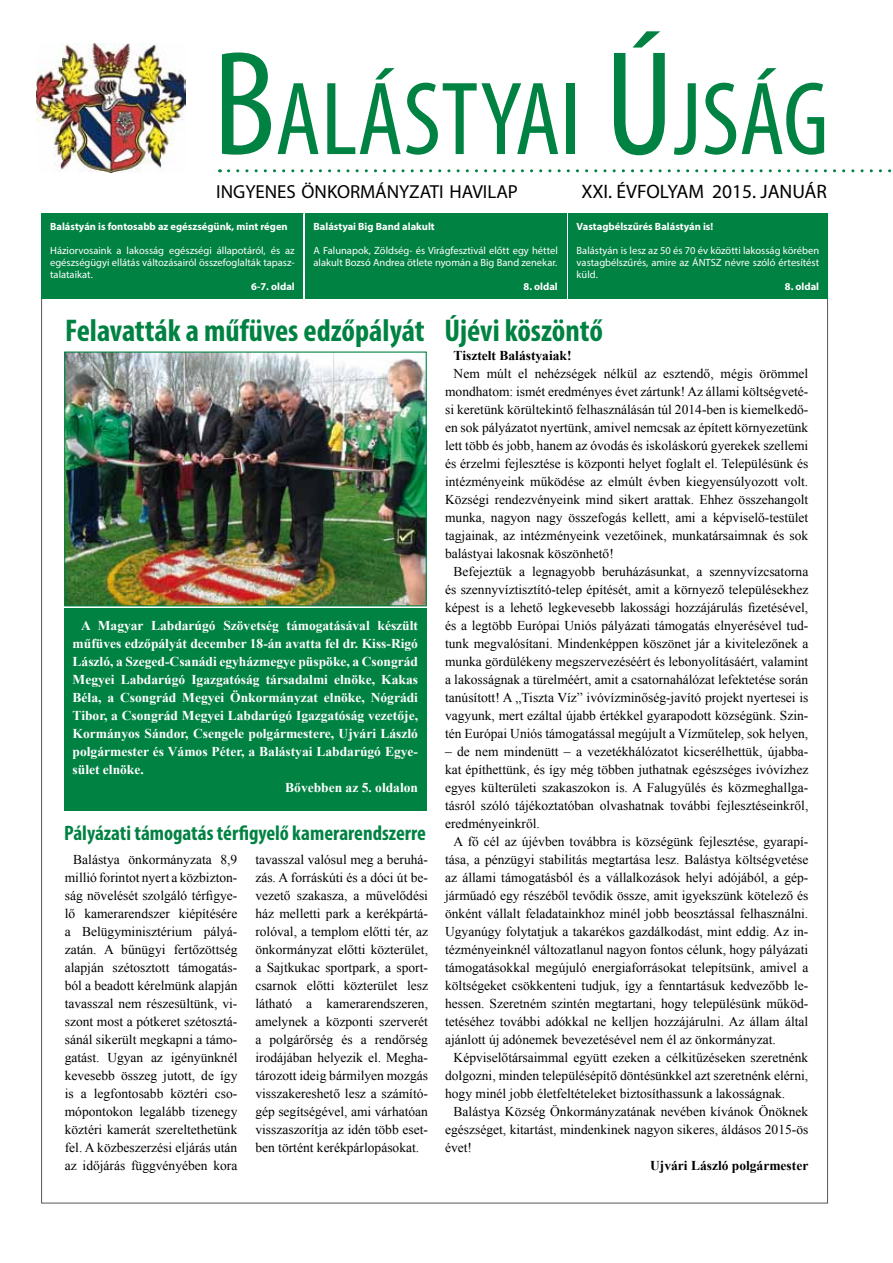
<style>
.page{position:relative;width:893px;height:1263px;background:#fff}
.page>*{position:absolute;margin:0;border:0;box-sizing:border-box;transform-origin:0 0}
.t1{font:condensed 105px "Myriad Pro";color:#008242}
.t2{font:700 condensed 31.5px "Myriad Pro";color:#008242}
.t3{font:700 condensed 21px "Myriad Pro";color:#008242}
.t4{font:19.5px "Myriad Pro";color:#000}
.t5{font:18.9px "Myriad Pro";color:#000}
.t6{font:13.5px/18px "Times New Roman";color:#000;text-align:justify}
.t7{font:700 13.5px "Times New Roman";color:#fff}
.t8{font:700 13.5px "Times New Roman";color:#000}
.t9{font:10.5px/12px "Myriad Pro";color:#fff;text-align:justify}
.t10{font:700 10.5px "Myriad Pro";color:#fff}
.s1{font-size:150px}
</style>
<div class="page">
<img style="left:37px;top:43px;width:148px;height:129px">
<svg style="left:229px;top:169px;width:663px;height:3px"></svg>
<div style="left:42px;top:214px;width:261px;height:85px;background:#008242"></div>
<div style="left:305px;top:213px;width:261px;height:86px;background:#008242"></div>
<div style="left:568px;top:214px;width:260px;height:85px;background:#008242"></div>
<div style="left:64px;top:609px;width:363px;height:202px;background:#008242"></div>
<img style="left:66px;top:353px;width:359px;height:251px">
<div style="left:64px;top:351px;width:363px;height:255px;border:1px solid #008242"></div>
<h1 class="t1" style="left:213px;top:56px;width:617px"><span class="s1">B</span>ALÁSTYAI <span class="s1">Ú</span>JSÁG</h1>
<h3 class="t5" style="left:216px;top:180px;width:303px">INGYENES ÖNKORMÁNYZATI HAVILAP</h3>
<h3 class="t4" style="left:582px;top:179px;width:78px">XXI. ÉVFOLYAM</h3>
<h3 class="t4" style="left:712px;top:179px;width:104px">2015. JAN UÁR</h3>
<p class="t10" style="left:50px;top:220px;width:239px">Balástyán is fontosabb az egészségünk, mint régen</p>
<p class="t9" style="left:50px;top:244px;width:246px">Háziorvosaink a lakosság egészségi állapotáról, és az egészségügyi ellátás változásairól összefoglalták tapasz&shy;talataikat.</p>
<p class="t10" style="left:251px;top:280px;width:45px">6-7. oldal</p>
<p class="t10" style="left:314px;top:219px;width:123px">Balástyai Big Band alakult</p>
<p class="t9" style="left:314px;top:244px;width:246px">A Falunapok, Zöldség- és Virágfesztivál előtt egy héttel alakult Bozsó Andrea ötlete nyomán a Big Band zenekar.</p>
<p class="t10" style="left:524px;top:279px;width:36px">8. oldal</p>
<p class="t10" style="left:577px;top:220px;width:138px">Vastagbélszűrés Balástyán is!</p>
<p class="t9" style="left:577px;top:244px;width:244px">Balástyán is lesz az 50 és 70 év közötti lakosság körében vastagbélszűrés, amire az ÁNTSZ névre szóló értesítést küld.</p>
<p class="t10" style="left:785px;top:280px;width:36px">8. oldal</p>
<h2 class="t2" style="left:65px;top:311px;width:539px">Felavatták a műfüves edzőpályát Újévi köszöntő</h2>
<p class="t7" style="left:81px;top:616px;width:338px">A Magyar Labdarúgó Szövetség támogatásával készült</p>
<p class="t7" style="left:73px;top:634px;width:347px">műfüves edzőpályát december 18-án avatta fel dr. Kiss-Rigó</p>
<p class="t7" style="left:73px;top:652px;width:347px">László, a Szeged-Csanádi egyházmegye püspöke, a Csongrád</p>
<p class="t7" style="left:73px;top:670px;width:347px">Megyei Labdarúgó Igazgatóság társadalmi elnöke, Kakas</p>
<p class="t7" style="left:73px;top:688px;width:347px">Béla, a Csongrád Megyei Önkormányzat elnöke, Nógrádi</p>
<p class="t7" style="left:73px;top:706px;width:347px">Tibor, a Csongrád Megyei Labdarúgó Igazgatóság vezetője,</p>
<p class="t7" style="left:73px;top:724px;width:347px">Kormányos Sándor, Csengele polgármestere, Ujvári László</p>
<p class="t7" style="left:73px;top:742px;width:347px">polgármester és Vámos Péter, a Balástyai Labdarúgó Egye-</p>
<p class="t7" style="left:73px;top:760px;width:73px">sület elnöke.</p>
<p class="t7" style="left:285px;top:778px;width:134px">Bővebben az 5. oldalon</p>
<h3 class="t3" style="left:64px;top:820px;width:363px">Pályázati támogatás térfigyelő kamerarendszerre</h3>
<p class="t6" style="left:65px;top:850px;width:174px;text-indent:9px">Balástya önkormányzata 8,9 millió forintot nyert a közbizton&shy;ság növelését szolgáló térfigye&shy;lő kamerarendszer kiépítésére a Belügyminisztérium pályá&shy;zatán. A bűnügyi fertőzöttség alapján szétosztott támogatás&shy;ból a beadott kérelmünk alapján tavasszal nem részesültünk, vi&shy;szont most a pótkeret szétosztá&shy;sánál sikerült megkapni a támo&shy;gatást. Ugyan az igényünknél kevesebb összeg jutott, de így is a legfontosabb köztéri cso&shy;mópontokon legalább tizenegy köztéri kamerát szereltethetünk fel. A közbeszerzési eljárás után az időjárás függvényében kora</p>
<p class="t6" style="left:255px;top:850px;width:174px">tavasszal valósul meg a beruhá&shy;zás. A forráskúti és a dóci út be&shy;vezető szakasza, a művelődési ház melletti park a kerékpártá&shy;rolóval, a templom előtti tér, az önkormányzat előtti közterület, a Sajtkukac sportpark, a sport&shy;csarnok előtti közterület lesz látható a kamerarendszeren, amelynek a központi szerverét a polgárőrség és a rendőrség irodájában helyezik el. Megha&shy;tározott ideig bármilyen mozgás visszakereshető lesz a számító&shy;gép segítségével, ami várhatóan visszaszorítja az idén több eset&shy;ben történt kerékpárlopásokat.</p>
<p class="t8" style="left:454px;top:346px;width:119px">Tisztelt Balástyaiak!</p>
<p class="t6" style="left:445px;top:364px;width:365px;text-indent:9px">Nem múlt el nehézségek nélkül az esztendő, mégis örömmel mondhatom: ismét eredményes évet zártunk! Az állami költségveté&shy;si keretünk körültekintő felhasználásán túl 2014-ben is kiemelkedő&shy;en sok pályázatot nyertünk, amivel nemcsak az épített környezetünk lett több és jobb, hanem az óvodás és iskoláskorú gyerekek szellemi és érzelmi fejlesztése is központi helyet foglalt el. Településünk és intézményeink működése az elmúlt évben kiegyensúlyozott volt.<br>Községi rendezvényeink mind sikert arattak. Ehhez összehangolt munka, nagyon nagy összefogás kellett, ami a képviselő-testület tagjainak, az intézményeink vezetőinek, munkatársaimnak és sok balástyai lakosnak köszönhető!</p>
<p class="t6" style="left:445px;top:562px;width:365px;text-indent:9px">Befejeztük a legnagyobb beruházásunkat, a szennyvízcsatorna és szennyvíztisztító-telep építését, amit a környező településekhez képest is a lehető legkevesebb lakossági hozzájárulás fizetésével, és a legtöbb Európai Uniós pályázati támogatás elnyerésével tud&shy;tunk megvalósítani. Mindenképpen köszönet jár a kivitelezőnek a munka gördülékeny megszervezéséért és lebonyolításáért, valamint a lakosságnak a türelméért, amit a csatornahálózat lefektetése során tanúsított! A „Tiszta Víz” ivóvízminőség-javító projekt nyertesei is vagyunk, mert ezáltal újabb értékkel gyarapodott községünk. Szin&shy;tén Európai Uniós támogatással megújult a Vízműtelep, sok helyen,</p>
<p class="t6" style="left:445px;top:742px;width:365px">– de nem mindenütt – a vezetékhálózatot kicserélhettük, újabba&shy;kat építhettünk, és így még többen juthatnak egészséges ivóvízhez egyes külterületi szakaszokon is. A Falugyűlés és közmeghallga&shy;tásról szóló tájékoztatóban olvashatnak további fejlesztéseinkről, eredményeinkről.</p>
<p class="t6" style="left:445px;top:832px;width:365px;text-indent:9px">A fő cél az újévben továbbra is községünk fejlesztése, gyarapí&shy;tása, a pénzügyi stabilitás megtartása lesz. Balástya költségvetése az állami támogatásból és a vállalkozások helyi adójából, a gép&shy;járműadó egy részéből tevődik össze, amit igyekszünk kötelező és önként vállalt feladatainkhoz minél jobb beosztással felhasználni.<br>Ugyanúgy folytatjuk a takarékos gazdálkodást, mint eddig. Az in&shy;tézményeinknél változatlanul nagyon fontos célunk, hogy pályázati támogatásokkal megújuló energiaforrásokat telepítsünk, amivel a költségeket csökkenteni tudjuk, így a fenntartásuk kedvezőbb le&shy;hessen. Szeretném szintén megtartani, hogy településünk működ&shy;tetéséhez további adókkal ne kelljen hozzájárulni. Az állam által ajánlott új adónemek bevezetésével nem él az önkormányzat.</p>
<p class="t6" style="left:445px;top:1048px;width:365px;text-indent:9px">Képviselőtársaimmal együtt ezeken a célkitűzéseken szeretnénk dolgozni, minden településépítő döntésünkkel azt szeretnénk elérni, hogy minél jobb életfeltételeket biztosíthassunk a lakosságnak.</p>
<p class="t6" style="left:445px;top:1102px;width:365px;text-indent:9px">Balástya Község Önkormányzatának nevében kívánok Önöknek egészséget, kitartást, mindenkinek nagyon sikeres, áldásos 2015-ös évet!</p>
<p class="t8" style="left:650px;top:1156px;width:160px">Ujvári László polgármester</p>
</div>
